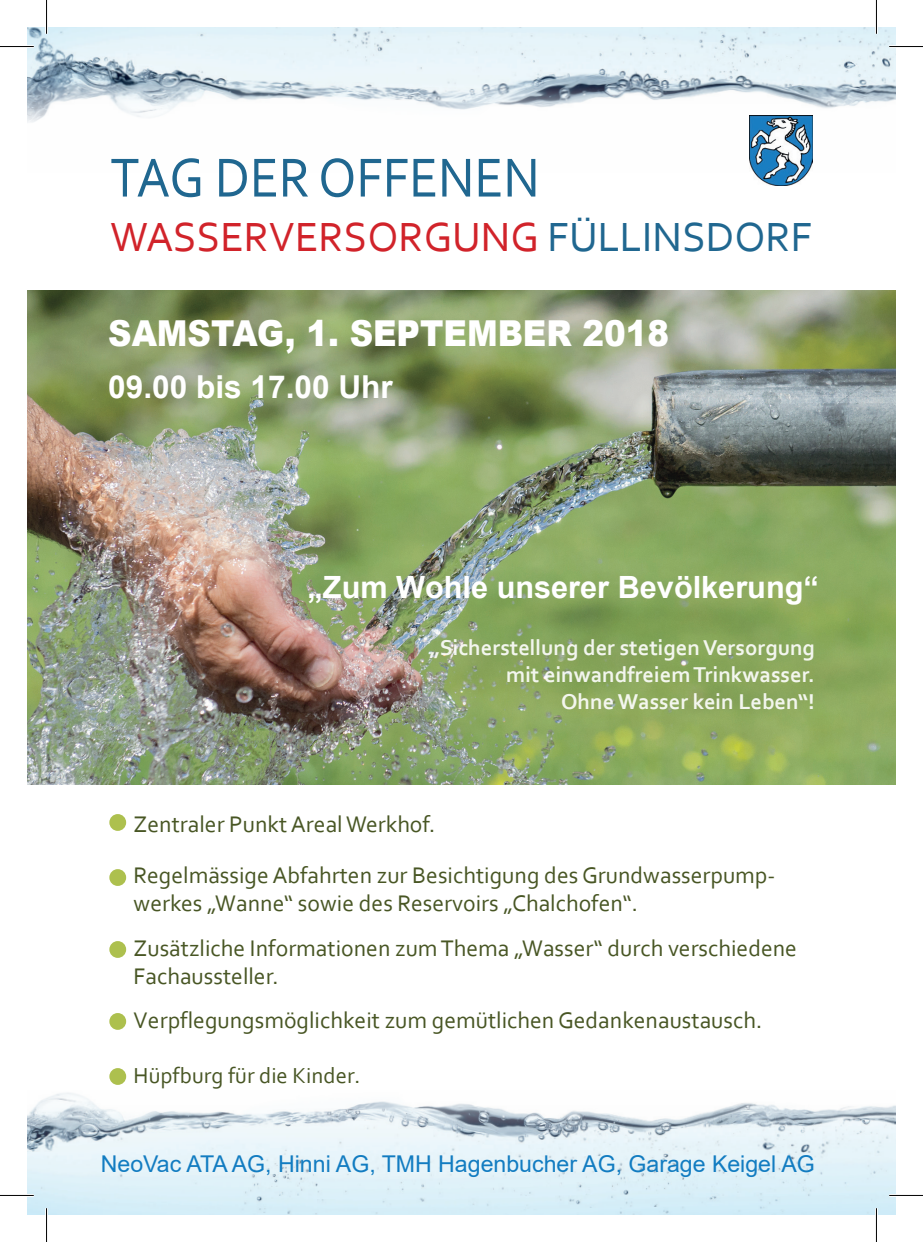
<style>
.page{position:relative;width:923px;height:1242px;background:#fff}
.page>*{position:absolute;margin:0;border:0;box-sizing:border-box;transform-origin:0 0}
.t1{font:57.6px "Corbel";color:#206790;scale:.91 1}
.t2{font:42.52px "Corbel";color:#d1232a}
.t3{font:900 35.77px "Arial";color:#fff;scale:.91 1}
.t4{font:700 31.5px "Arial";color:#fff}
.t5{font:700 30.6px "Arial";color:#fff}
.t6{font:23.62px/44.6px "Corbel";color:#485624}
.t7{font:23.18px "Arial";color:#127cc1}
.t8{font:22.72px "Corbel";color:#485624}
.t9{font:700 22.5px/27px "Corbel";color:#fff;text-align:right}
.s1{color:#206790}
</style>
<div class="page">
<img style="left:27px;top:1093px;width:868px;height:121px">
<img style="left:28px;top:290px;width:867px;height:494px">
<img style="left:27px;top:27px;width:868px;height:137px">
<div style="left:110px;top:814px;width:15px;height:15px;background:#adc04e;border-radius:50%"></div>
<div style="left:109px;top:813px;width:17px;height:17px;border:2px solid #adc04e;border-radius:50%"></div>
<div style="left:110px;top:869px;width:15px;height:15px;background:#adc04e;border-radius:50%"></div>
<div style="left:109px;top:868px;width:17px;height:17px;border:2px solid #adc04e;border-radius:50%"></div>
<div style="left:110px;top:941px;width:15px;height:15px;background:#adc04e;border-radius:50%"></div>
<div style="left:109px;top:940px;width:17px;height:17px;border:2px solid #adc04e;border-radius:50%"></div>
<div style="left:110px;top:1013px;width:15px;height:15px;background:#adc04e;border-radius:50%"></div>
<div style="left:109px;top:1012px;width:17px;height:17px;border:2px solid #adc04e;border-radius:50%"></div>
<div style="left:110px;top:1068px;width:15px;height:15px;background:#adc04e;border-radius:50%"></div>
<div style="left:109px;top:1067px;width:17px;height:17px;border:2px solid #adc04e;border-radius:50%"></div>
<img style="left:748px;top:115px;width:64px;height:70px">
<hr style="left:0;top:45px;width:34px;height:3px;background:#fff">
<hr style="left:888px;top:45px;width:34px;height:3px;background:#fff">
<hr style="left:0;top:1193px;width:34px;height:3px;background:#fff">
<hr style="left:888px;top:1193px;width:34px;height:3px;background:#fff">
<hr style="left:45px;top:0;width:3px;height:34px;background:#fff">
<hr style="left:45px;top:1207px;width:3px;height:34px;background:#fff">
<hr style="left:874px;top:0;width:3px;height:34px;background:#fff">
<hr style="left:874px;top:1207px;width:3px;height:34px;background:#fff">
<hr style="left:0;top:46px;width:34px;height:1px;background:#000">
<hr style="left:888px;top:46px;width:34px;height:1px;background:#000">
<hr style="left:0;top:1194px;width:34px;height:1px;background:#000">
<hr style="left:888px;top:1194px;width:34px;height:1px;background:#000">
<hr style="left:46px;top:0;width:1px;height:34px;background:#000">
<hr style="left:46px;top:1207px;width:1px;height:34px;background:#000">
<hr style="left:875px;top:0;width:1px;height:34px;background:#000">
<hr style="left:875px;top:1207px;width:1px;height:34px;background:#000">
<p class="t1" style="left:110px;top:142px;width:473px">TAG DER OFFENEN</p>
<p class="t2" style="left:110px;top:210px;width:703px">WASSERVERSORGUNG <span class="s1">FÜLLINSDORF</span></p>
<p class="t3" style="left:108px;top:307px;width:618px">SAMSTAG, 1. SEPTEMBER 2018</p>
<p class="t4" style="left:108px;top:364px;width:286px">09.00 bis 17.00 Uhr</p>
<p class="t5" style="left:307px;top:565px;width:512px">„Zum Wohle unserer Bevölkerung“</p>
<p class="t9" style="left:429px;top:633px;width:387px">„Sicherstellung der stetigen Versorgung mit einwandfreiem Trinkwasser.<br>Ohne Wasser kein Leben“!</p>
<p class="t6" style="left:134px;top:797px;width:643px;line-height:50.9px">Zentraler Punkt Areal Werkhof.<br>Regelmässige Abfahrten zur Besichtigung des Grundwasserpump-</p>
<p class="t6" style="left:134px;top:880px;width:664px">werkes „Wanne“ sowie des Reservoirs „Chalchofen“.<br>Zusätzliche Informationen zum Thema „Wasser“ durch verschiedene</p>
<p class="t6" style="left:134px;top:952px;width:630px">Fachaussteller.<br>Verpflegungsmöglichkeit zum gemütlichen Gedankenaustausch.</p>
<p class="t8" style="left:134px;top:1061px;width:228px">Hüpfburg für die Kinder.</p>
<p class="t7" style="left:101px;top:1147px;width:715px">NeoVac ATA AG, Hinni AG, TMH Hagenbucher AG, Garage Keigel AG</p>
</div>
